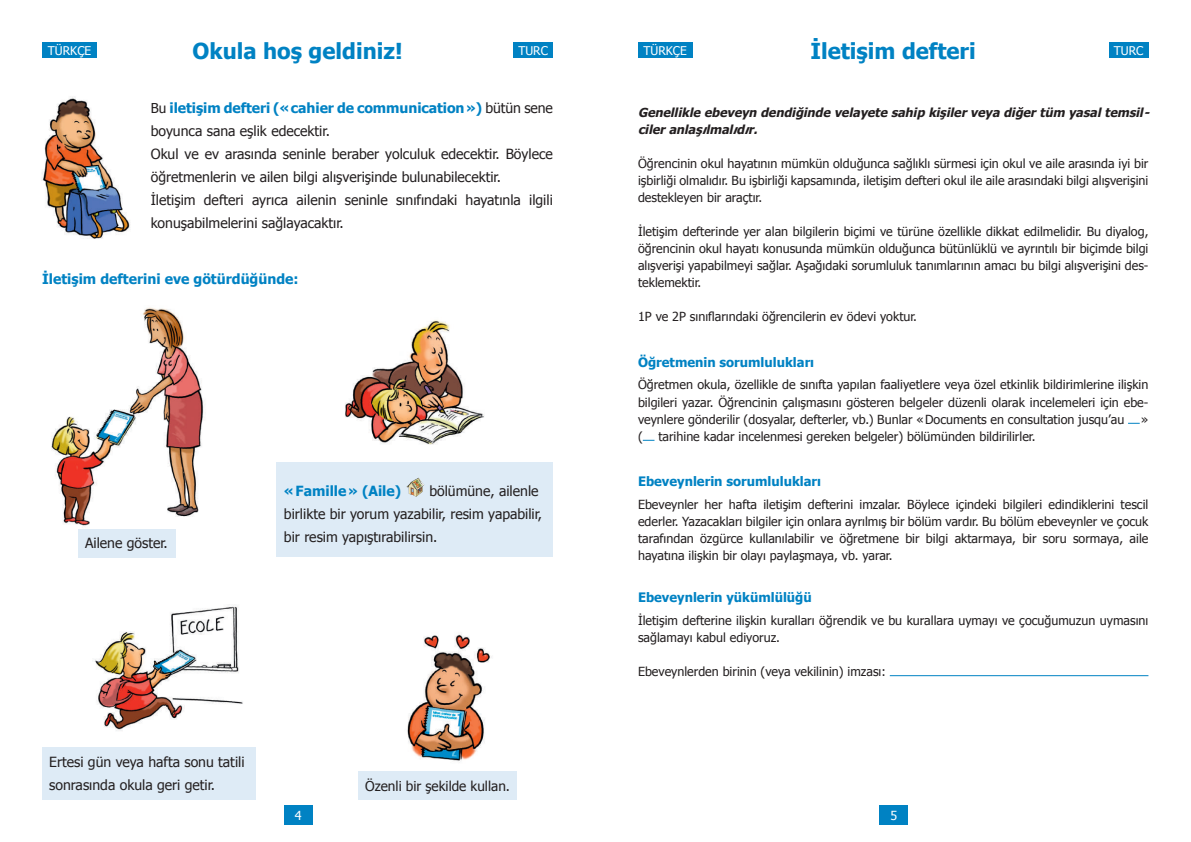
<style>
.page{position:relative;width:1191px;height:842px;background:#fff}
.page>*{position:absolute;margin:0;border:0;box-sizing:border-box;transform-origin:0 0}
.t1{font:700 22px "Tahoma";color:#0082c3}
.t2{font:14px/23px "Tahoma";color:#231f20}
.t3{font:700 14px "Tahoma";color:#0082c3}
.t4{font:13.6px "Tahoma";color:#231f20}
.t5{font:700 13px "Tahoma";color:#0082c3}
.t6{font:12.5px/17px "Tahoma";color:#231f20;text-align:justify}
.t7{font:italic 700 12.5px/17px "Tahoma";color:#231f20}
.t8{font:12.5px "Tahoma";color:#fff}
.t9{font:12px "Tahoma";color:#fff}
.s1{font-size:13.6px}
.s2{font-weight:700;color:#0082c3}
</style>
<div class="page">
<div style="left:638px;top:43px;width:54px;height:15px;background:#0082c3"></div>
<div style="left:1108px;top:43px;width:40px;height:15px;background:#0082c3"></div>
<hr style="left:889px;top:675px;width:259px;height:1px;background:#0082c3">
<div style="left:879px;top:805px;width:29px;height:20px;background:#0082c3"></div>
<div style="left:284px;top:805px;width:28px;height:20px;background:#0082c3"></div>
<img style="left:41px;top:96px;width:89px;height:143px">
<img style="left:407px;top:634px;width:85px;height:127px">
<img style="left:51px;top:307px;width:153px;height:220px">
<img style="left:94px;top:605px;width:149px;height:126px">
<img style="left:345px;top:320px;width:139px;height:125px">
<div style="left:277px;top:462px;width:276px;height:95px;background:#deebf6"></div>
<img style="left:406px;top:478px;width:18px;height:19px">
<div style="left:42px;top:747px;width:213px;height:52px;background:#deebf6"></div>
<div style="left:78px;top:529px;width:98px;height:28px;background:#deebf6"></div>
<div style="left:358px;top:771px;width:159px;height:28px;background:#deebf6"></div>
<div style="left:43px;top:43px;width:54px;height:15px;background:#0082c3"></div>
<div style="left:513px;top:43px;width:40px;height:15px;background:#0082c3"></div>
<h1 class="t1" style="left:193px;top:36px;width:211px">Okula hoş geldiniz!</h1>
<p class="t2" style="left:151px;top:96px;width:404px"><span class="s1">Bu</span> <span class="s2">iletişim defteri («cahier de communication»)</span> bütün sene boyunca sana eşlik edecektir.<br>Okul ve ev arasında seninle beraber yolculuk edecektir. Böylece öğretmenlerin ve ailen bilgi alışverişinde bulunabilecektir.<br>İletişim defteri ayrıca ailenin seninle sınıfındaki hayatınla ilgili konuşabilmelerini sağlayacaktır.</p>
<p class="t9" style="left:48px;top:42px;width:45px">TÜRKÇE</p>
<p class="t9" style="left:518px;top:42px;width:31px">TURC</p>
<p class="t3" style="left:42px;top:269px;width:258px">İletişim defterini eve götürdüğünde:</p>
<p class="t2" style="left:85px;top:531px;width:84px">Ailene göster.</p>
<p class="t3" style="left:284px;top:481px;width:119px">«Famille» (Aile)</p>
<p class="t2" style="left:284px;top:478px;width:260px;text-indent:145px">bölümüne, ailenle birlikte bir yorum yazabilir, resim yapabilir, bir resim yapıştırabilirsin.</p>
<p class="t2" style="left:49px;top:750px;width:197px">Ertesi gün veya hafta sonu tatili sonrasında okula geri getir.</p>
<p class="t4" style="left:365px;top:776px;width:146px">Özenli bir şekilde kullan.</p>
<p class="t9" style="left:643px;top:42px;width:45px">TÜRKÇE</p>
<h1 class="t1" style="left:810px;top:36px;width:167px">İletişim defteri</h1>
<p class="t9" style="left:1113px;top:42px;width:31px">TURC</p>
<p class="t7" style="left:638px;top:103px;width:513px">Genellikle ebeveyn dendiğinde velayete sahip kişiler veya diğer tüm yasal temsil&shy;ciler anlaşılmalıdır.</p>
<p class="t6" style="left:638px;top:155px;width:512px">Öğrencinin okul hayatının mümkün olduğunca sağlıklı sürmesi için okul ve aile arasında iyi bir işbirliği olmalıdır. Bu işbirliği kapsamında, iletişim defteri okul ile aile arasındaki bilgi alışverişini destekleyen bir araçtır.</p>
<p class="t6" style="left:638px;top:223px;width:512px">İletişim defterinde yer alan bilgilerin biçimi ve türüne özellikle dikkat edilmelidir. Bu diyalog, öğrencinin okul hayatı konusunda mümkün olduğunca bütünlüklü ve ayrıntılı bir biçimde bilgi alışverişi yapabilmeyi sağlar. Aşağıdaki sorumluluk tanımlarının amacı bu bilgi alışverişini des&shy;teklemektir.</p>
<p class="t6" style="left:638px;top:308px;width:280px">1P ve 2P sınıflarındaki öğrencilerin ev ödevi yoktur.</p>
<p class="t5" style="left:638px;top:353px;width:178px">Öğretmenin sorumlulukları</p>
<p class="t6" style="left:638px;top:376px;width:512px">Öğretmen okula, özellikle de sınıfta yapılan faaliyetlere veya özel etkinlik bildirimlerine ilişkin bilgileri yazar. Öğrencinin çalışmasını gösteren belgeler düzenli olarak incelemeleri için ebe&shy;veynlere gönderilir (dosyalar, defterler, vb.) Bunlar «Documents en consultation jusqu’au</p>
<p class="t6" style="left:1141px;top:410px;width:9px">»</p>
<p class="t6" style="left:638px;top:427px;width:399px">( tarihine kadar incelenmesi gereken belgeler) bölümünden bildirilirler.</p>
<p class="t5" style="left:638px;top:472px;width:185px">Ebeveynlerin sorumlulukları</p>
<p class="t6" style="left:638px;top:495px;width:512px">Ebeveynler her hafta iletişim defterini imzalar. Böylece içindeki bilgileri edindiklerini tescil ederler. Yazacakları bilgiler için onlara ayrılmış bir bölüm vardır. Bu bölüm ebeveynler ve çocuk tarafından özgürce kullanılabilir ve öğretmene bir bilgi aktarmaya, bir soru sormaya, aile hayatına ilişkin bir olayı paylaşmaya, vb. yarar.</p>
<p class="t5" style="left:638px;top:588px;width:175px">Ebeveynlerin yükümlülüğü</p>
<p class="t6" style="left:638px;top:611px;width:512px">İletişim defterine ilişkin kuralları öğrendik ve bu kurallara uymayı ve çocuğumuzun uymasını sağlamayı kabul ediyoruz.</p>
<p class="t6" style="left:638px;top:662px;width:249px">Ebeveynlerden birinin (veya vekilinin) imzası:</p>
<p class="t8" style="left:295px;top:807px;width:8px">4</p>
<p class="t8" style="left:890px;top:807px;width:8px">5</p>
</div>
